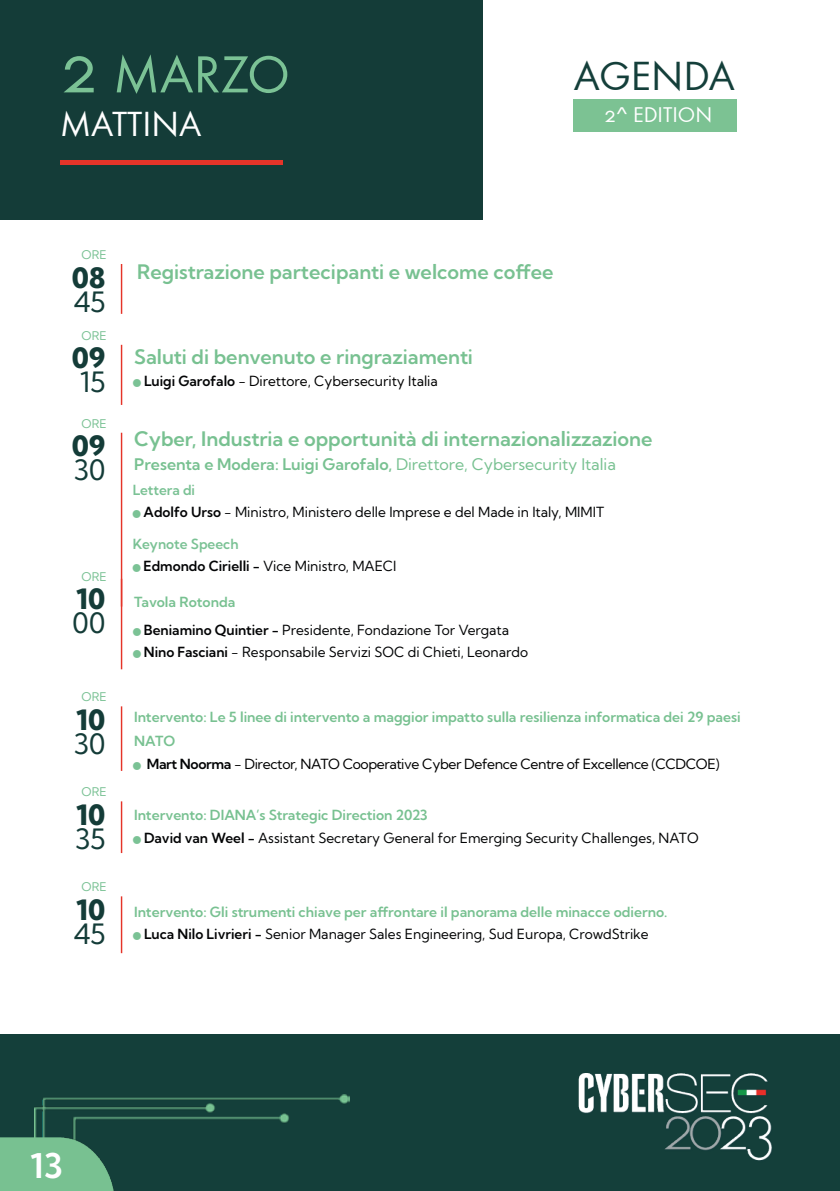
<style>
.page{position:relative;width:840px;height:1191px;background:#fff}
.page>*{position:absolute;margin:0;border:0;box-sizing:border-box;transform-origin:0 0}
.t1{font:54px "Futura SCTOT";color:#7bc295}
.t2{font:42px "Futura SCTOT";color:#143f3a}
.t3{font:36px "Futura SCTOT";color:#fff}
.t4{font:600 34px "Kumbh Sans";color:#fff}
.t5{font:800 28px "Kumbh Sans";letter-spacing:.01em;color:#143c38}
.t6{font:28px "Kumbh Sans";letter-spacing:-.015em;color:#143c38}
.t7{font:22px "Futura SCTOT";color:#fff}
.t8{font:600 20px "Kumbh Sans";color:#78c191}
.t9{font:600 16px "Kumbh Sans";color:#78c191}
.t10{font:14px/22px "Kumbh Sans";color:#030405}
.t11{font:600 14px/24px "Kumbh Sans";color:#78c191}
.t12{font:14px "Kumbh Sans";letter-spacing:-.025em;color:#000}
.t13{font:14px "Kumbh Sans";color:#000}
.t14{font:12px "Kumbh Sans";color:#7bc295}
.s1{font-size:70px}
.s2{font-weight:600;color:#030405}
.s3{font-weight:400}
.s4{font-weight:600;color:#7bc295}
.s5{font-weight:600}
</style>
<div class="page">
<div style="left:0;top:1034px;width:839px;height:157px;background:#143f3a"></div>
<img style="left:34px;top:1094px;width:315px;height:43px">
<img style="left:0;top:1137px;width:114px;height:54px">
<img style="left:578px;top:1073px;width:194px;height:88px">
<div style="left:573px;top:99px;width:163px;height:33px;background:#7cc293"></div>
<div style="left:0;top:0;width:482px;height:219px;background:#143c38"></div>
<hr style="left:60px;top:161px;width:222px;height:4px;background:#e53429">
<hr style="left:121px;top:264px;width:1px;height:50px;background:#e53429">
<hr style="left:121px;top:345px;width:1px;height:60px;background:#e53429">
<hr style="left:121px;top:706px;width:1px;height:65px;background:#e53429">
<hr style="left:121px;top:801px;width:1px;height:52px;background:#e53429">
<hr style="left:121px;top:896px;width:1px;height:57px;background:#e53429">
<hr style="left:121px;top:433px;width:1px;height:173px;background:#e53429">
<hr style="left:121px;top:579px;width:1px;height:90px;background:#e53429">
<h1 class="t1" style="left:60px;top:44px;width:231px"><span class="s1">2</span> MARZO</h1>
<h3 class="t3" style="left:60px;top:103px;width:143px">MATTINA</h3>
<h2 class="t2" style="left:573px;top:53px;width:162px">AGENDA</h2>
<h3 class="t7" style="left:603px;top:103px;width:110px">2^ EDITION</h3>
<p class="t14" style="left:82px;top:247px;width:27px">ORE</p>
<h3 class="t5" style="left:72px;top:260px;width:35px">08</h3>
<h3 class="t6" style="left:73px;top:284px;width:33px">45</h3>
<h3 class="t5" style="left:72px;top:341px;width:35px">09</h3>
<h3 class="t6" style="left:80px;top:365px;width:27px">15</h3>
<p class="t14" style="left:82px;top:328px;width:27px">ORE</p>
<p class="t14" style="left:82px;top:416px;width:27px">ORE</p>
<h3 class="t8" style="left:137px;top:259px;width:417px">Registrazione partecipanti e welcome coffee</h3>
<h3 class="t8" style="left:134px;top:344px;width:340px">Saluti di benvenuto e ringraziamenti</h3>
<p class="t13" style="left:144px;top:372px;width:295px"><span class="s2">Luigi Garofalo</span> - Direttore, Cybersecurity Italia</p>
<h3 class="t5" style="left:72px;top:428px;width:35px">09</h3>
<h3 class="t6" style="left:74px;top:452px;width:33px">30</h3>
<p class="t14" style="left:82px;top:569px;width:27px">ORE</p>
<h3 class="t5" style="left:76px;top:582px;width:31px">10</h3>
<h3 class="t6" style="left:73px;top:606px;width:34px">00</h3>
<p class="t14" style="left:82px;top:689px;width:27px">ORE</p>
<h3 class="t5" style="left:76px;top:702px;width:31px">10</h3>
<h3 class="t6" style="left:74px;top:726px;width:33px">30</h3>
<p class="t14" style="left:82px;top:784px;width:27px">ORE</p>
<h3 class="t5" style="left:76px;top:797px;width:31px">10</h3>
<h3 class="t6" style="left:75px;top:821px;width:32px">35</h3>
<p class="t14" style="left:82px;top:879px;width:27px">ORE</p>
<h3 class="t5" style="left:76px;top:892px;width:31px">10</h3>
<h3 class="t6" style="left:73px;top:916px;width:33px">45</h3>
<h3 class="t8" style="left:134px;top:426px;width:519px">Cyber, Industria e opportunità di internazionalizzazione</h3>
<p class="t9" style="left:134px;top:454px;width:483px">Presenta e Modera: Luigi Garofalo, <span class="s3">Direttore, Cybersecurity Italia</span></p>
<p class="t10" style="left:143px;top:478px;width:462px;text-indent:-11px"><span class="s4">Lettera di<br></span><span class="s5">Adolfo Urso</span> - Ministro, Ministero delle Imprese e del Made in Italy, MIMIT</p>
<p class="t10" style="left:143px;top:532px;width:254px;text-indent:-11px"><span class="s4">Keynote Speech<br></span><span class="s5">Edmondo Cirielli -</span> Vice Ministro, MAECI</p>
<p class="t11" style="left:134px;top:590px;width:103px">Tavola Rotonda</p>
<p class="t10" style="left:144px;top:618px;width:385px"><span class="s5">Beniamino Quintier -</span> Presidente, Fondazione Tor Vergata<br><span class="s5">Nino Fasciani</span> - Responsabile Servizi SOC di Chieti, Leonardo</p>
<p class="t11" style="left:134px;top:705px;width:607px">Intervento: Le 5 linee di intervento a maggior impatto sulla resilienza informatica dei 29 paesi<br>NATO</p>
<p class="t12" style="left:147px;top:755px;width:574px"><span class="s2">Mart Noorma</span> - Director, NATO Cooperative Cyber Defence Centre of Excellence (CCDCOE)</p>
<p class="t11" style="left:134px;top:803px;width:295px">Intervento: DIANA’s Strategic Direction 2023</p>
<p class="t10" style="left:144px;top:827px;width:555px"><span class="s5">David van Weel -</span> Assistant Secretary General for Emerging Security Challenges, NATO</p>
<p class="t11" style="left:134px;top:899px;width:534px">Intervento: Gli strumenti chiave per affrontare il panorama delle minacce odierno.</p>
<p class="t10" style="left:144px;top:923px;width:505px"><span class="s5">Luca Nilo Livrieri -</span> Senior Manager Sales Engineering, Sud Europa, CrowdStrike</p>
<h3 class="t4" style="left:30px;top:1144px;width:34px">13</h3>
</div>
